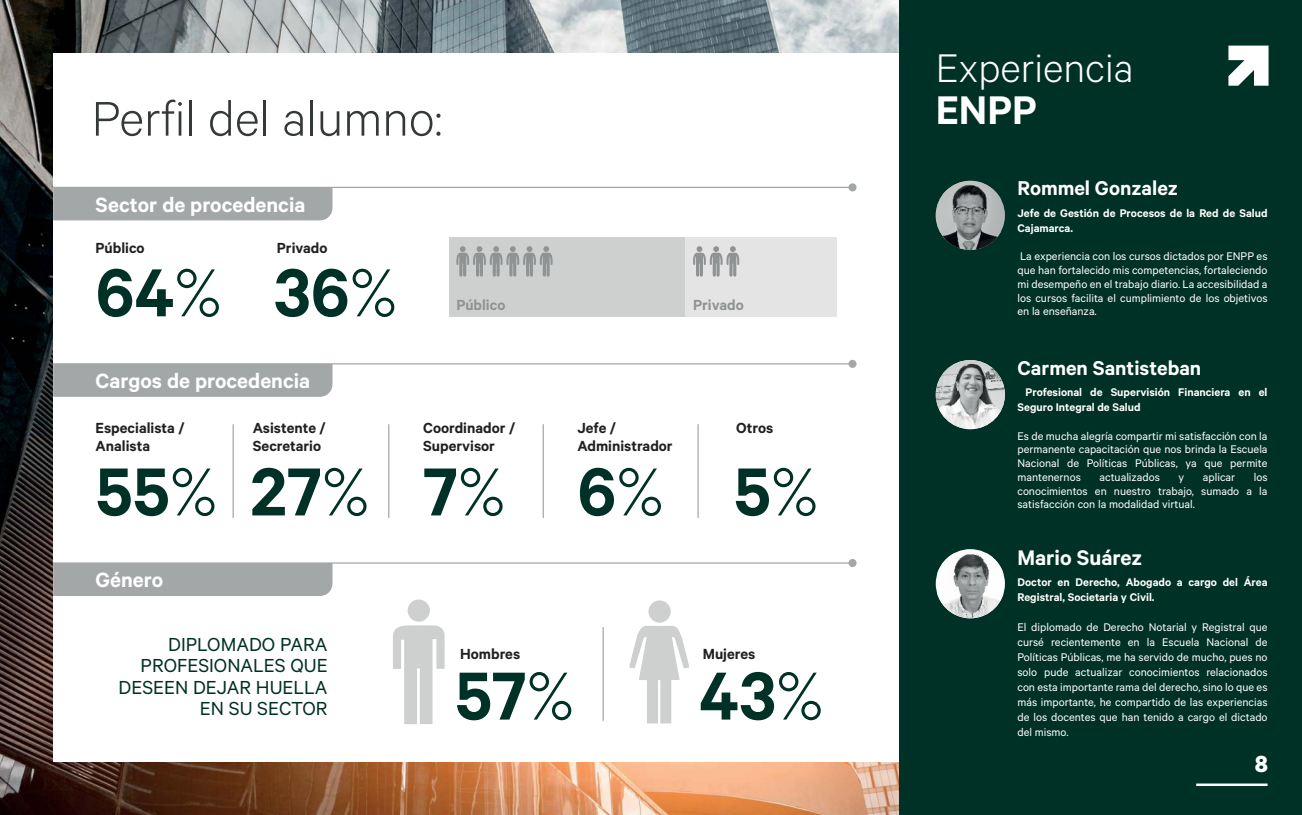
<style>
.page{position:relative;width:1302px;height:815px;background:#fff}
.page>*{position:absolute;margin:0;border:0;box-sizing:border-box;transform-origin:0 0}
.t1{font:600 76.38px "Calibre";color:#003126}
.t2{font:300 54.75px "Calibre";color:#343838}
.t3{font:300 45px "Calibre";color:#fff}
.t4{font:600 45px "Calibre";color:#fff}
.t5{font:700 26.25px "Calibre";color:#fff}
.t6{font:600 23.75px "Calibre";color:#fff}
.t7{font:600 23.25px "Calibre";color:#fff}
.t8{font:600 22.5px "Calibre";color:#fff}
.t9{font:21.25px/21.2px "Calibre";color:#003126;text-align:right}
.t10{font:600 16.5px/17.6px "Calibre";color:#221f1f}
.t11{font:600 16.5px "Calibre";color:#909394}
.t12{font:12.5px/13.8px "Calibre";color:#fff;text-align:justify}
.t13{font:600 12.5px/15px "Calibre";color:#fff}
.s1{font-weight:300}
</style>
<div class="page">
<div style="left:898px;top:1px;width:403px;height:814px;background:#003126"></div>
<hr style="left:1196px;top:783px;width:71px;height:3px;background:#fff">
<img style="left:0;top:0;width:898px;height:815px">
<div style="left:53px;top:53px;width:845px;height:709px;background:#fff"></div>
<div style="left:684px;top:237px;width:153px;height:79px;background:#e3e4e3"></div>
<div style="left:449px;top:237px;width:235px;height:79px;background:#ced0d0"></div>
<hr style="left:53px;top:363px;width:799px;height:1px;background:#a4a7a8">
<div style="left:848px;top:360px;width:8px;height:8px;background:#a4a7a8;border-radius:50%"></div>
<hr style="left:53px;top:187px;width:799px;height:1px;background:#a4a7a8">
<div style="left:848px;top:183px;width:8px;height:8px;background:#a4a7a8;border-radius:50%"></div>
<svg style="left:456px;top:246px;width:96px;height:31px"></svg>
<svg style="left:693px;top:246px;width:46px;height:31px"></svg>
<hr style="left:232px;top:425px;width:2px;height:92px;background:#a4a7a8">
<hr style="left:388px;top:425px;width:1px;height:92px;background:#a4a7a8">
<hr style="left:542px;top:425px;width:2px;height:92px;background:#a4a7a8">
<hr style="left:697px;top:425px;width:1px;height:92px;background:#a4a7a8">
<div style="left:53px;top:188px;width:279px;height:32px;background:#a4a7a8"></div>
<div style="left:53px;top:364px;width:279px;height:33px;background:#a4a7a8"></div>
<hr style="left:53px;top:562px;width:799px;height:2px;background:#a4a7a8">
<div style="left:848px;top:559px;width:8px;height:8px;background:#a4a7a8;border-radius:50%"></div>
<hr style="left:602px;top:627px;width:2px;height:93px;background:#a4a7a8">
<div style="left:53px;top:564px;width:279px;height:32px;background:#a4a7a8"></div>
<svg style="left:393px;top:625px;width:52px;height:99px"></svg>
<div style="left:407px;top:599px;width:23px;height:23px;background:#ced0d0;border-radius:50%"></div>
<svg style="left:629px;top:626px;width:60px;height:97px"></svg>
<div style="left:648px;top:600px;width:23px;height:23px;background:#ced0d0;border-radius:50%"></div>
<svg style="left:1228px;top:46px;width:40px;height:40px"></svg>
<svg style="left:935px;top:196px;width:7px;height:39px"></svg>
<img style="left:942px;top:181px;width:58px;height:69px">
<img style="left:935px;top:360px;width:69px;height:69px;border-radius:35px">
<svg style="left:935px;top:549px;width:69px;height:69px"></svg>
<img style="left:937px;top:553px;width:66px;height:65px">
<h2 class="t2" style="left:92px;top:100px;width:352px">Perfil del alumno:</h2>
<h3 class="t7" style="left:96px;top:193px;width:211px">Sector de procedencia</h3>
<h3 class="t10" style="left:96px;top:239px;width:51px">Público</h3>
<h1 class="t1" style="left:96px;top:256px;width:128px">64<span class="s1">%</span></h1>
<h3 class="t10" style="left:277px;top:239px;width:52px">Privado</h3>
<h1 class="t1" style="left:274px;top:256px;width:124px">36<span class="s1">%</span></h1>
<h3 class="t7" style="left:96px;top:370px;width:216px">Cargos de procedencia</h3>
<h3 class="t10" style="left:96px;top:419px;width:90px">Especialista /<br>Analista</h3>
<h3 class="t10" style="left:253px;top:419px;width:74px">Asistente /<br>Secretario</h3>
<h1 class="t1" style="left:96px;top:455px;width:275px">55<span class="s1">%</span> 27<span class="s1">%</span></h1>
<h3 class="t7" style="left:96px;top:569px;width:69px">Género</h3>
<h3 class="t9" style="left:119px;top:635px;width:210px">DIPLOMADO PARA<br>PROFESIONALES QUE<br>DESEEN DEJAR HUELLA<br>EN SU SECTOR</h3>
<h3 class="t11" style="left:456px;top:296px;width:51px">Público</h3>
<h3 class="t11" style="left:693px;top:296px;width:52px">Privado</h3>
<h3 class="t10" style="left:423px;top:419px;width:94px">Coordinador /<br>Supervisor</h3>
<h1 class="t1" style="left:423px;top:455px;width:84px">7<span class="s1">%</span></h1>
<h3 class="t10" style="left:577px;top:419px;width:97px">Jefe /<br>Administrador</h3>
<h1 class="t1" style="left:577px;top:455px;width:88px">6<span class="s1">%</span></h1>
<h3 class="t10" style="left:736px;top:419px;width:39px">Otros</h3>
<h1 class="t1" style="left:733px;top:455px;width:86px">5<span class="s1">%</span></h1>
<h3 class="t10" style="left:460px;top:645px;width:62px">Hombres</h3>
<h3 class="t10" style="left:702px;top:645px;width:54px">Mujeres</h3>
<h1 class="t1" style="left:455px;top:659px;width:121px">57<span class="s1">%</span></h1>
<h1 class="t1" style="left:699px;top:659px;width:126px">43<span class="s1">%</span></h1>
<h3 class="t3" style="left:935px;top:52px;width:199px">Experiencia</h3>
<h3 class="t4" style="left:935px;top:89px;width:103px">ENPP</h3>
<h3 class="t8" style="left:1017px;top:178px;width:162px">Rommel Gonzalez</h3>
<p class="t13" style="left:1017px;top:205px;width:252px">Jefe de Gestión de Procesos de la Red de Salud<br>Cajamarca.</p>
<p class="t12" style="left:1017px;top:251px;width:252px">La experiencia con los cursos dictados por ENPP es que han fortalecido mis competencias, fortaleciendo mi desempeño en el trabajo diario. La accesibilidad a los cursos facilita el cumplimiento de los objetivos en la enseñanza.</p>
<h3 class="t8" style="left:1017px;top:357px;width:185px">Carmen Santisteban</h3>
<p class="t13" style="left:1017px;top:385px;width:251px;text-indent:8px">Profesional de Supervisión Financiera en el<br>Seguro Integral de Salud</p>
<p class="t12" style="left:1017px;top:430px;width:252px">Es de mucha alegría compartir mi satisfacción con la permanente capacitación que nos brinda la Escuela Nacional de Políticas Públicas, ya que permite mantenernos</p>
<p class="t12" style="left:1017px;top:471px;width:252px;text-indent:236px">los conocimientos en nuestro trabajo, sumado a la satisfacción con la modalidad virtual.</p>
<p class="t12" style="left:1099px;top:471px;width:62px">actualizados</p>
<p class="t12" style="left:1178px;top:471px;width:7px">y</p>
<p class="t12" style="left:1202px;top:471px;width:34px">aplicar</p>
<h3 class="t6" style="left:1017px;top:546px;width:126px">Mario Suárez</h3>
<p class="t13" style="left:1017px;top:574px;width:252px">Doctor en Derecho, Abogado a cargo del Área<br>Registral, Societaria y Civil.</p>
<p class="t12" style="left:1017px;top:620px;width:252px;line-height:15px">El diplomado de Derecho Notarial y Registral que cursé recientemente en la Escuela Nacional de Políticas Públicas, me ha servido de mucho, pues no solo pude actualizar conocimientos relacionados con esta importante rama del derecho, sino lo que es más importante, he compartido de las experiencias de los docentes que han tenido a cargo el dictado del mismo.</p>
<h3 class="t5" style="left:1254px;top:750px;width:15px">8</h3>
</div>
